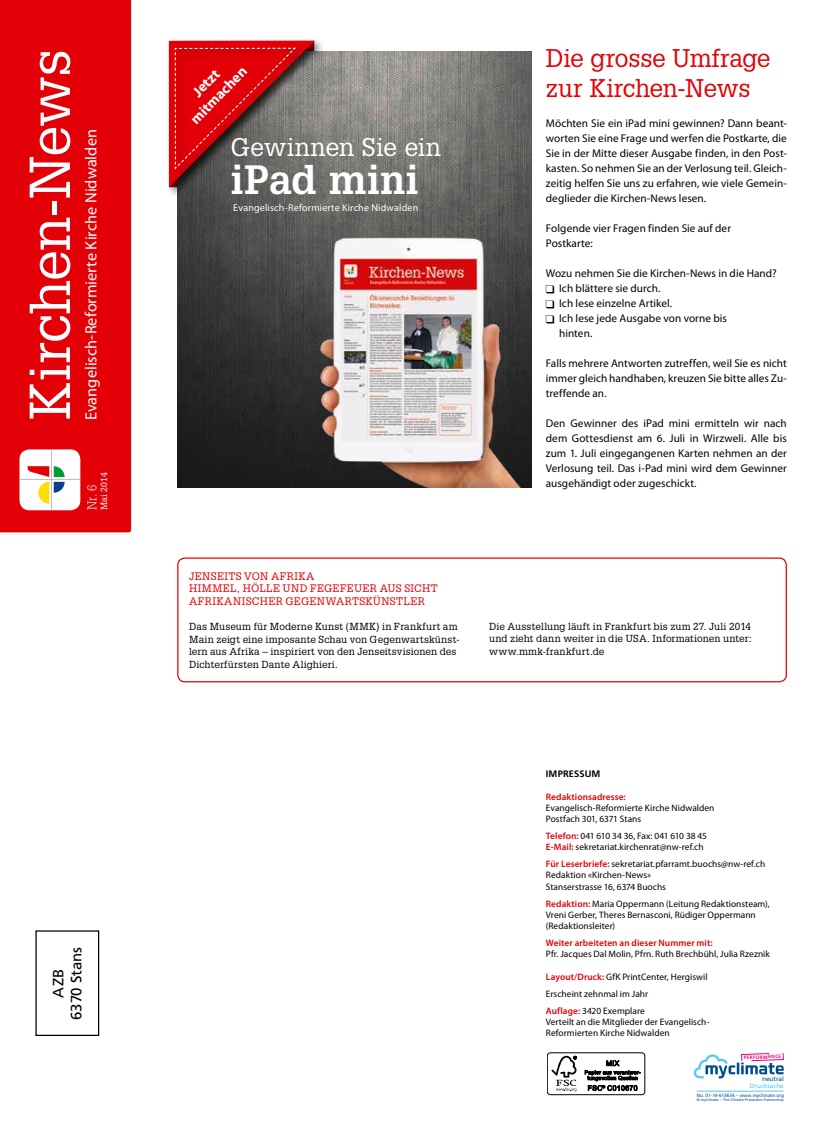
<style>
.page{position:relative;width:833px;height:1134px;background:#fff}
.page>*{position:absolute;margin:0;border:0;box-sizing:border-box;transform-origin:0 0}
.t1{font:56.25px "Glypha LT Std";letter-spacing:-.01em;color:#fff}
.t2{font:700 40px "Glypha LT Std";letter-spacing:.005em;color:#fff}
.t3{font:25px/30px "Glypha LT Std";letter-spacing:-.01em;color:#e30007}
.t4{font:25px "Glypha LT Std";letter-spacing:.02em;color:#fff}
.t5{font:16.25px "Myriad Pro";letter-spacing:.005em;color:#fff}
.t6{font:15px/18px "Frutiger LT";letter-spacing:-.01em;color:#000;text-align:center}
.t7{font:700 14.75px/17.5px "Myriad Pro";color:#fff;text-align:center}
.t8{font:300 12.5px "Glypha LT Std";color:#fff}
.t9{font:11.25px/15px "Myriad Pro";letter-spacing:.005em;color:#000;text-align:justify}
.t10{font:10.62px/12.5px "Glypha LT Std";letter-spacing:.03em;color:#e30007}
.t11{font:10px/12.5px "Glypha LT Std";letter-spacing:.025em;color:#000}
.t12{font:10px "Myriad Pro";letter-spacing:.02em;color:#fff}
.t13{font:9.38px/11.2px "Myriad Pro";letter-spacing:.005em;color:#000}
.t14{font:600 9.38px "Myriad Pro";letter-spacing:.005em;color:#e30007}
.t15{font:700 9.38px "Frutiger LT";letter-spacing:.015em;color:#000}
.t16{font:8.75px "Glypha LT Std";letter-spacing:.01em;color:#fff}
.t17{font:6.38px "Frutiger LT Com";color:#5ac5f2}
.t18{font:6.38px "Frutiger LT Com";color:#004b90}
.t19{font:700 4.75px "Frutiger LT Com";color:#e6007c}
.t20{font:4.62px "Frutiger LT Com";color:#004b90}
.t21{font:3.75px "Frutiger LT Com";color:#004b90}
.s1{font-weight:600;color:#e30007}
</style>
<div class="page">
<div style="left:35px;top:930px;width:64px;height:106px;border:1px solid #000"></div>
<div style="left:0;top:0;width:131px;height:532px;background:#e30007"></div>
<div style="left:19px;top:449px;width:61px;height:61px;background:#fff;border-radius:10px"></div>
<svg style="left:28px;top:466px;width:37px;height:38px"></svg>
<hr style="left:19px;top:479px;width:61px;height:1px;background:#bbbcbc">
<hr style="left:51px;top:449px;width:1px;height:61px;background:#bbbcbc">
<div style="left:177px;top:557px;width:610px;height:125px;border:1px solid #e30007;border-radius:7px"></div>
<div style="left:547px;top:1052px;width:98px;height:43px;border:1px solid #000;border-radius:3px"></div>
<svg style="left:551px;top:1056px;width:26px;height:35px"></svg>
<svg style="left:585px;top:1060px;width:55px;height:31px"></svg>
<hr style="left:696px;top:1091px;width:87px;height:1px;background:#5ac5f2">
<svg style="left:694px;top:1053px;width:90px;height:25px"></svg>
<img style="left:177px;top:52px;width:354px;height:435px">
<img style="left:181px;top:222px;width:350px;height:265px">
<div style="left:166px;top:38px;width:160px;height:160px;background:#000;opacity:.75"></div>
<svg style="left:169px;top:41px;width:146px;height:146px;background:#a03335"></svg>
<h1 class="t1" style="left:16px;top:420px;width:373px;rotate:-90deg">Kirchen-News</h1>
<h3 class="t5" style="left:81px;top:420px;width:292px;rotate:-90deg">Evangelisch-Reformierte Kirche Nidwalden</h3>
<p class="t16" style="left:99px;top:510px;width:40px;rotate:-90deg">Mai 2014</p>
<p class="t8" style="left:85px;top:510px;width:27px;rotate:-90deg">Nr. 6</p>
<h3 class="t6" style="left:49px;top:1020px;width:75px;rotate:-90deg">AZB<br>6370 Stans</h3>
<h3 class="t7" style="left:174px;top:103px;width:76px;rotate:-46deg">Jetzt mitmachen</h3>
<h3 class="t4" style="left:230px;top:132px;width:212px">Gewinnen Sie ein</h3>
<h2 class="t2" style="left:230px;top:155px;width:190px">iPad mini</h2>
<p class="t12" style="left:233px;top:202px;width:186px">Evangelisch-Reformierte Kirche Nidwalden</p>
<h3 class="t3" style="left:546px;top:43px;width:226px">Die grosse Umfrage zur Kirchen-News</h3>
<p class="t9" style="left:546px;top:116px;width:242px">Möchten Sie ein iPad mini gewinnen? Dann beant&shy;worten Sie eine Frage und werfen die Postkarte, die Sie in der Mitte dieser Ausgabe finden, in den Post&shy;kasten. So nehmen Sie an der Verlosung teil. Gleich&shy;zeitig helfen Sie uns zu erfahren, wie viele Gemein&shy;deglieder die Kirchen-News lesen.</p>
<p class="t9" style="left:546px;top:221px;width:187px">Folgende vier Fragen finden Sie auf der<br>Postkarte:</p>
<p class="t9" style="left:559px;top:266px;width:219px;text-align:left;text-indent:-13px">Wozu nehmen Sie die Kirchen-News in die Hand?<br>Ich blättere sie durch.<br>Ich lese einzelne Artikel.<br>Ich lese jede Ausgabe von vorne bis<br>hinten.</p>
<p class="t9" style="left:546px;top:356px;width:242px">Falls mehrere Antworten zutreffen, weil Sie es nicht immer gleich handhaben, kreuzen Sie bitte alles Zu&shy;treffende an.</p>
<p class="t9" style="left:546px;top:416px;width:242px">Den Gewinner des iPad mini ermitteln wir nach dem Gottesdienst am 6. Juli in Wirzweli. Alle bis zum 1. Juli eingegangenen Karten nehmen an der Verlosung teil. Das i-Pad mini wird dem Gewinner ausgehändigt oder zugeschickt.</p>
<p class="t10" style="left:189px;top:570px;width:119px">Jenseits von Afrika<br>Himmel , Höll</p>
<p class="t10" style="left:273px;top:582px;width:166px">e und Fegefeuer aus Sicht</p>
<p class="t10" style="left:189px;top:595px;width:9px">afr</p>
<p class="t10" style="left:212px;top:595px;width:14px">ikan</p>
<p class="t10" style="left:242px;top:595px;width:85px">ischer Gegenwar</p>
<p class="t10" style="left:352px;top:595px;width:71px">tskünstler</p>
<p class="t11" style="left:189px;top:620px;width:272px">Das Museum für Moderne Kunst (MMK) in Frankfurt am Main zeigt eine imposante Schau von Gegenwartskünst&shy;lern aus Afrika – inspiriert von den Jenseitsvisionen des Dichterfürsten Dante Alighieri.</p>
<p class="t11" style="left:489px;top:620px;width:265px">Die Ausstellung läuft in Frankfurt bis zum 27. Juli 2014 und zieht dann weiter in die USA. Informationen unter: www.mmk-frankfurt.de</p>
<p class="t15" style="left:546px;top:768px;width:56px">IMPRESSUM</p>
<p class="t14" style="left:546px;top:791px;width:81px">Redaktionsadresse:</p>
<p class="t13" style="left:546px;top:802px;width:170px">Evangelisch-Reformierte Kirche Nidwalden<br>Postfach 301, 6371 Stans</p>
<p class="t13" style="left:546px;top:830px;width:163px"><span class="s1">Telefon:</span> 041 610 34 36, Fax: 041 610 38 45<br><span class="s1">E-Mail:</span> sekretariat.kirchenrat@nw-ref.ch</p>
<p class="t13" style="left:546px;top:858px;width:221px"><span class="s1">Für Leserbriefe:</span> sekretariat.pfarramt.buochs@nw-ref.ch<br>Redaktion «Kirchen-News»<br>Stanserstrasse 16, 6374 Buochs</p>
<p class="t13" style="left:546px;top:898px;width:225px"><span class="s1">Redaktion:</span> Maria Oppermann (Leitung Redaktionsteam),<br>Vreni Gerber, Theres Bernasconi, Rüdiger Oppermann (Redaktionsleiter)</p>
<p class="t14" style="left:546px;top:937px;width:168px">Weiter arbeiteten an dieser Nummer mit:</p>
<p class="t13" style="left:546px;top:948px;width:225px">Pfr. Jacques Dal Molin, Pfrn. Ruth Brechbühl, Julia Rzeznik</p>
<p class="t13" style="left:546px;top:968px;width:163px;line-height:16.9px"><span class="s1">Layout/Druck:</span> GfK PrintCenter, Hergiswil<br>Erscheint zehnmal im Jahr<br><span class="s1">Auflage:</span> 3420 Exemplare</p>
<p class="t13" style="left:546px;top:1016px;width:165px">Verteilt an die Mitglieder der Evangelisch-<br>Reformierten Kirche Nidwalden</p>
<p class="t19" style="left:743px;top:1055px;width:39px;rotate:-2deg">PERFORMANCE</p>
<p class="t18" style="left:762px;top:1075px;width:23px">neutral</p>
<p class="t17" style="left:750px;top:1082px;width:35px">Drucksache</p>
<p class="t20" style="left:696px;top:1092px;width:89px">No. 01-14-613634 – www.myclimate.org</p>
<p class="t21" style="left:696px;top:1098px;width:89px">© myclimate – The Climate Protection Partnership</p>
</div>
